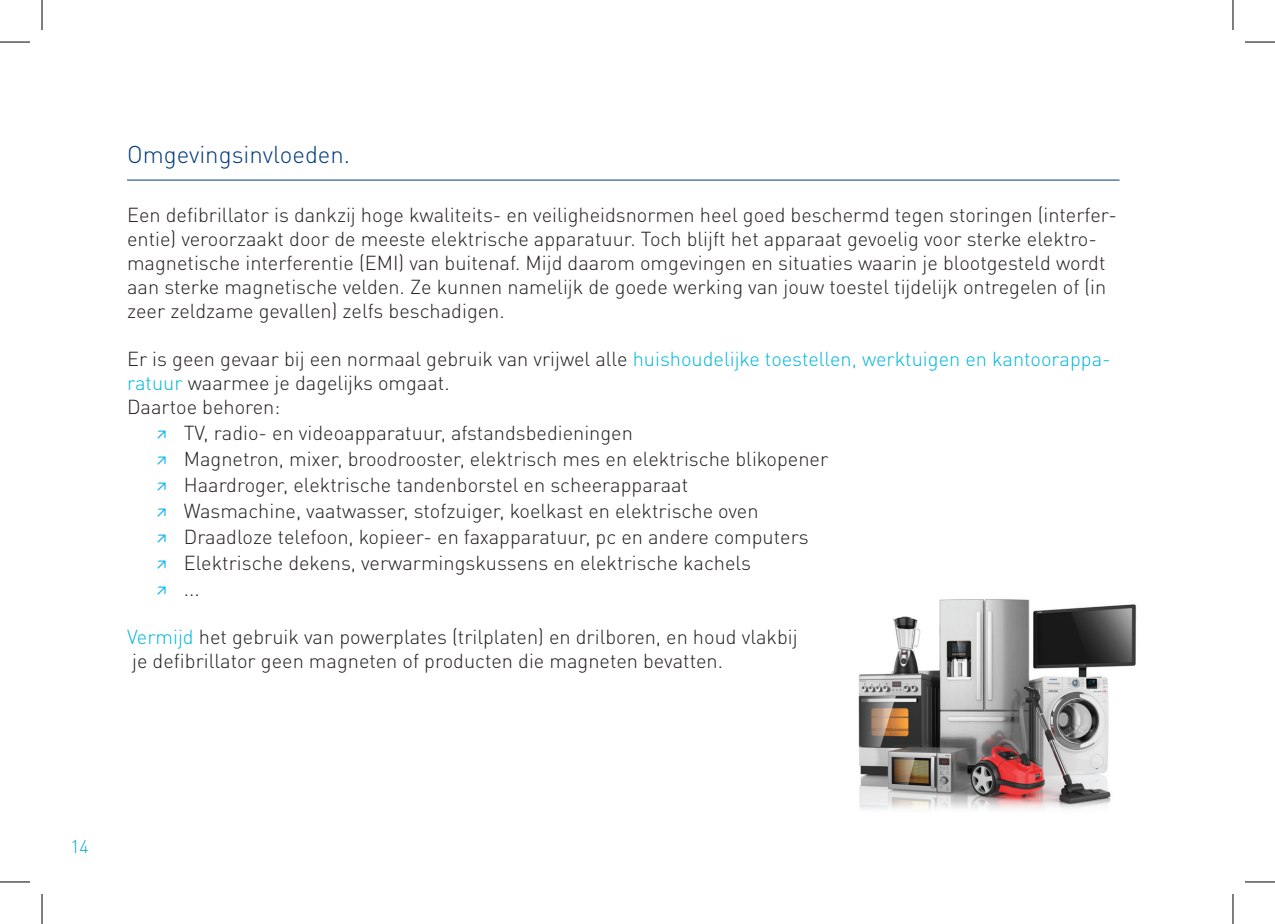
<style>
.page{position:relative;width:1275px;height:924px;background:#fff}
.page>*{position:absolute;margin:0;border:0;box-sizing:border-box;transform-origin:0 0}
.t1{font:300 24px "DINOT";color:#013b7f}
.t2{font:300 20px/24px "DINOT";color:#231f20}
.t3{font:300 18px "DINOT";color:#00acd5}
.s1{color:#00b8db}
.s2{font-weight:400;font-stretch:condensed;color:#00aeef}
</style>
<div class="page">
<hr style="left:127px;top:179px;width:992px;height:1px;background:#013b7f">
<img style="left:858px;top:599px;width:279px;height:211px">
<hr style="left:0;top:42px;width:30px;height:1px;background:#000">
<hr style="left:1245px;top:42px;width:30px;height:1px;background:#000">
<hr style="left:0;top:881px;width:30px;height:1px;background:#000">
<hr style="left:1245px;top:881px;width:30px;height:1px;background:#000">
<hr style="left:42px;top:0;width:1px;height:30px;background:#000">
<hr style="left:42px;top:893px;width:1px;height:30px;background:#000">
<hr style="left:1232px;top:0;width:1px;height:30px;background:#000">
<hr style="left:1232px;top:893px;width:1px;height:30px;background:#000">
<p class="t1" style="left:127px;top:139px;width:225px">Omgevingsinvloeden.</p>
<p class="t2" style="left:127px;top:202px;width:991px">Een defibrillator is dankzij hoge kwaliteits- en veiligheidsnormen heel goed beschermd tegen storingen (interfer&shy;entie) veroorzaakt door de meeste elektrische apparatuur. Toch blijft het apparaat gevoelig voor sterke elektro&shy;magnetische interferentie (EMI) van buitenaf. Mijd daarom omgevingen en situaties waarin je blootgesteld wordt aan sterke magnetische velden. Ze kunnen namelijk de goede werking van jouw toestel tijdelijk ontregelen of (in zeer zeldzame gevallen) zelfs beschadigen.</p>
<p class="t2" style="left:127px;top:346px;width:985px">Er is geen gevaar bij een normaal gebruik van vrijwel alle <span class="s1">huishoudelijke toestellen, werktuigen en kantoorappa&shy;ratuur</span> waarmee je dagelijks omgaat.<br>Daartoe behoren:</p>
<p class="t2" style="left:155px;top:419px;width:674px;line-height:26px"><span class="s2">↗</span> TV, radio- en videoapparatuur, afstandsbedieningen<br><span class="s2">↗</span> Magnetron, mixer, broodrooster, elektrisch mes en elektrische blikopener <span class="s2">↗</span> Haardroger, elektrische tandenborstel en scheerapparaat<br><span class="s2">↗</span> Wasmachine, vaatwasser, stofzuiger, koelkast en elektrische oven<br><span class="s2">↗</span> Draadloze telefoon, kopieer- en faxapparatuur, pc en andere computers<br><span class="s2">↗</span> Elektrische dekens, verwarmingskussens en elektrische kachels<br><span class="s2">↗</span> ...</p>
<p class="t2" style="left:127px;top:624px;width:672px"><span class="s1">Vermijd</span> het gebruik van powerplates (trilplaten) en drilboren, en houd vlakbij je defibrillator geen magneten of producten die magneten bevatten.</p>
<p class="t3" style="left:70px;top:835px;width:20px">14</p>
</div>
